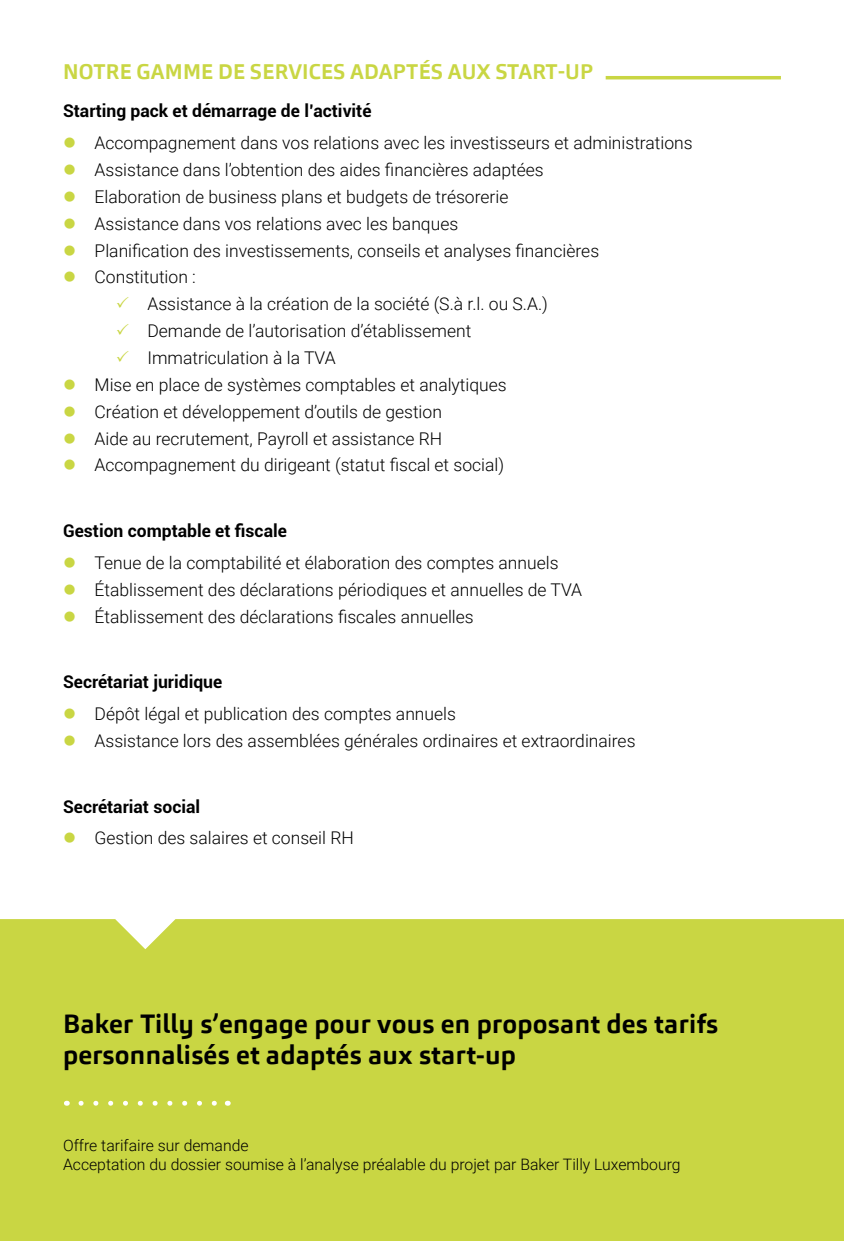
<style>
.page{position:relative;width:844px;height:1241px;background:#fff}
.page>*{position:absolute;margin:0;border:0;box-sizing:border-box;transform-origin:0 0}
.t1{font:700 26.25px/31.5px "Carnac";letter-spacing:.01em;color:#000}
.t2{font:700 21px "Carnac";letter-spacing:.01em;color:#c9d643}
.t3{font:300 17.5px/26.8px "Roboto";color:#000}
.t4{font:700 17.5px "Roboto";color:#000}
.t5{font:300 15.75px/18.9px "Roboto";color:#000}
.s1{color:#c9d643}
</style>
<div class="page">
<div style="left:0;top:919px;width:843px;height:321px;background:#c9d643"></div>
<hr style="left:605px;top:76px;width:175px;height:3px;background:#c9d643">
<svg style="left:81px;top:1100px;width:139px;height:5px"></svg>
<p class="t2" style="left:63px;top:58px;width:531px">NOTRE GAMME DE SERVICES ADAPTÉS AUX START-UP</p>
<p class="t4" style="left:63px;top:99px;width:310px">Starting pack et démarrage de l’activité</p>
<p class="t3" style="left:94px;top:129px;width:599px">Accompagnement dans vos relations avec les investisseurs et administrations Assistance dans l’obtention des aides financières adaptées<br>Elaboration de business plans et budgets de trésorerie<br>Assistance dans vos relations avec les banques<br>Planification des investissements, conseils et analyses financières Constitution :</p>
<p class="t3" style="left:116px;top:290px;width:433px"><span class="s1">✓</span> Assistance à la création de la société (S.à r.l. ou S.A.)</p>
<p class="t3" style="left:116px;top:317px;width:357px"><span class="s1">✓</span> Demande de l’autorisation d’établissement</p>
<p class="t3" style="left:94px;top:344px;width:413px;text-indent:21px"><span class="s1">✓</span> Immatriculation à la TVA<br>Mise en place de systèmes comptables et analytiques Création et développement d’outils de gestion<br>Aide au recrutement, Payroll et assistance RH Accompagnement du dirigeant (statut fiscal et social)</p>
<p class="t4" style="left:63px;top:518px;width:225px">Gestion comptable et fiscale</p>
<p class="t3" style="left:94px;top:548px;width:489px">Tenue de la comptabilité et élaboration des comptes annuels<br>Établissement des déclarations périodiques et annuelles de TVA<br>Établissement des déclarations fiscales annuelles</p>
<p class="t4" style="left:63px;top:669px;width:161px">Secrétariat juridique</p>
<p class="t3" style="left:94px;top:699px;width:542px">Dépôt légal et publication des comptes annuels<br>Assistance lors des assemblées générales ordinaires et extraordinaires</p>
<p class="t4" style="left:63px;top:793px;width:138px">Secrétariat social</p>
<p class="t3" style="left:94px;top:824px;width:261px">Gestion des salaires et conseil RH</p>
<h1 class="t1" style="left:63px;top:1007px;width:656px">Baker Tilly s’engage pour vous en proposant des tarifs personnalisés et adaptés aux start-up</h1>
<p class="t5" style="left:63px;top:1135px;width:619px">Offre tarifaire sur demande<br>Acceptation du dossier soumise à l’analyse préalable du projet par Baker Tilly Luxembourg</p>
</div>
